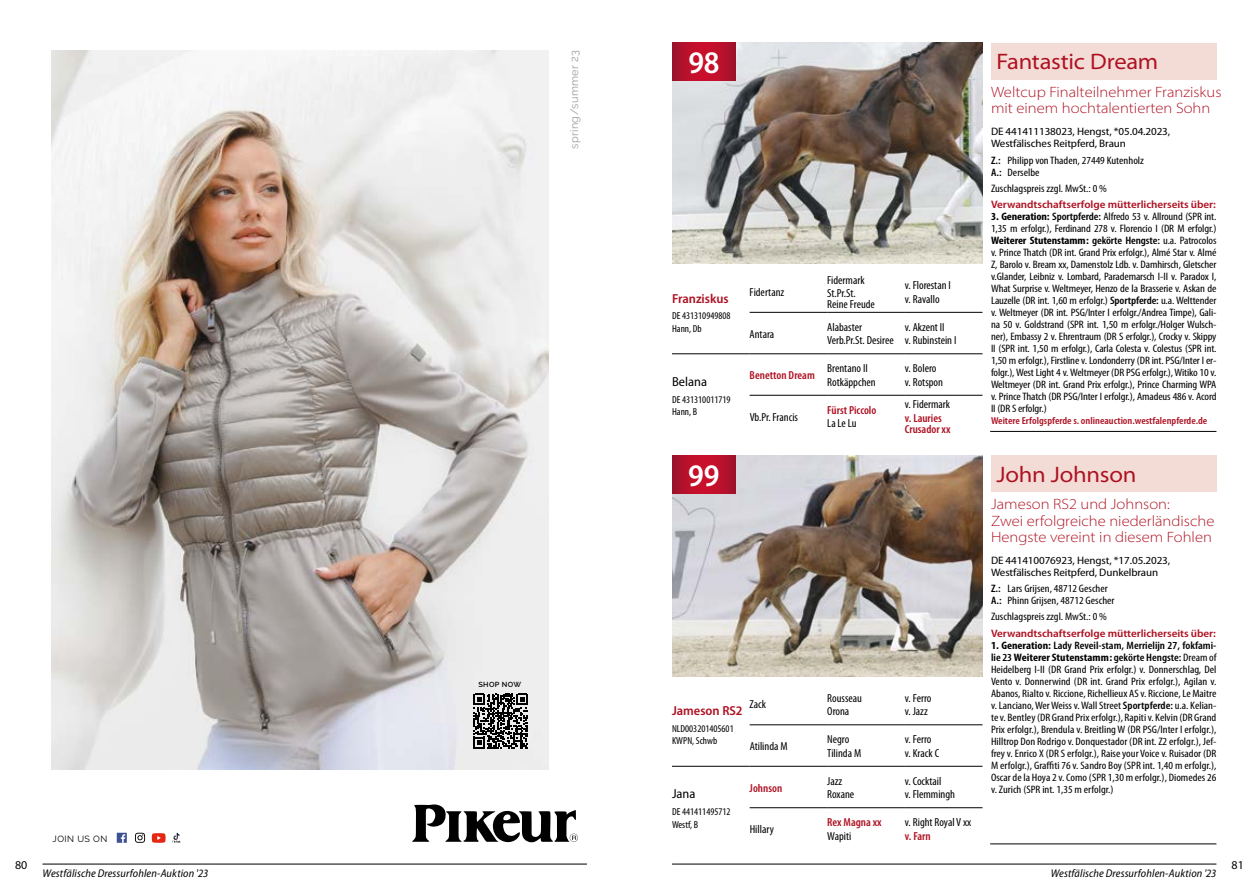
<style>
.page{position:relative;width:1259px;height:893px;background:#fff}
.page>*{position:absolute;margin:0;border:0;box-sizing:border-box;transform-origin:0 0}
.t1{font:600 semi-condensed 31.5px "Myriad Pro";color:#fff}
.t2{font:semi-expanded 22.5px "Myriad Pro";letter-spacing:-.01em;color:#ae1122}
.t3{font:300 semi-expanded 15px/16.5px "Myriad Pro";color:#ae1122}
.t4{font:600 semi-condensed 13.05px "Myriad Pro";color:#ae1122}
.t5{font:semi-condensed 13.05px "Myriad Pro";color:#000}
.t6{font:12px "Myriad Pro";color:#000}
.t7{font:condensed 11.7px/13.4px "Myriad Pro";color:#000}
.t8{font:600 condensed 11.7px/11.2px "Myriad Pro";color:#ae1122}
.t9{font:italic semi-condensed 11.25px "Myriad Pro";letter-spacing:.01em;color:#000}
.t10{font:10.95px "Raleway";letter-spacing:.03em;color:#9d9d9c}
.t11{font:condensed 10.8px/12px "Myriad Pro";color:#000;scale:1.11 1}
.t12{font:semi-condensed 10.8px/12px "Myriad Pro";letter-spacing:-.01em;color:#000;scale:1.11 1}
.t13{font:600 semi-condensed 10.8px "Myriad Pro";letter-spacing:-.005em;color:#ae1122;scale:1.11 1}
.t14{font:condensed 10.2px/12.6px "Myriad Pro";color:#000}
.t15{font:600 condensed 10.2px "Myriad Pro";color:#ae1122;scale:1.11 1}
.t16{font:9px "Raleway";letter-spacing:.05em;color:#000}
.t17{font:600 7.35px "Raleway";letter-spacing:.05em;color:#000}
.s1{font-weight:600}
.s2{font-weight:700}
</style>
<div class="page">
<hr style="left:749px;top:312px;width:78px;height:1px;background:#000">
<hr style="left:827px;top:312px;width:78px;height:1px;background:#000">
<hr style="left:905px;top:312px;width:77px;height:1px;background:#000">
<hr style="left:672px;top:353px;width:77px;height:1px;background:#000">
<hr style="left:749px;top:353px;width:78px;height:1px;background:#000">
<hr style="left:827px;top:353px;width:78px;height:1px;background:#000">
<hr style="left:905px;top:353px;width:77px;height:1px;background:#000">
<hr style="left:749px;top:395px;width:78px;height:1px;background:#000">
<hr style="left:827px;top:395px;width:78px;height:1px;background:#000">
<hr style="left:905px;top:395px;width:77px;height:1px;background:#000">
<div style="left:991px;top:43px;width:225px;height:37px;background:#f3dcd6"></div>
<img style="left:672px;top:43px;width:310px;height:221px">
<hr style="left:990px;top:431px;width:226px;height:1px;background:#000">
<svg style="left:672px;top:43px;width:64px;height:38px;background:#b8102b"></svg>
<hr style="left:749px;top:724px;width:78px;height:1px;background:#000">
<hr style="left:827px;top:724px;width:78px;height:1px;background:#000">
<hr style="left:905px;top:724px;width:77px;height:1px;background:#000">
<hr style="left:672px;top:766px;width:77px;height:1px;background:#000">
<hr style="left:749px;top:766px;width:78px;height:1px;background:#000">
<hr style="left:827px;top:766px;width:78px;height:1px;background:#000">
<hr style="left:905px;top:766px;width:77px;height:1px;background:#000">
<hr style="left:749px;top:807px;width:78px;height:1px;background:#000">
<hr style="left:827px;top:807px;width:78px;height:1px;background:#000">
<hr style="left:905px;top:807px;width:77px;height:1px;background:#000">
<div style="left:991px;top:455px;width:225px;height:37px;background:#f3dcd6"></div>
<img style="left:672px;top:455px;width:310px;height:221px">
<hr style="left:990px;top:844px;width:226px;height:1px;background:#000">
<svg style="left:672px;top:455px;width:64px;height:38px;background:#b8102b"></svg>
<hr style="left:43px;top:864px;width:544px;height:1px;background:#000">
<hr style="left:672px;top:864px;width:544px;height:1px;background:#000">
<svg style="left:412px;top:804px;width:166px;height:38px"></svg>
<svg style="left:117px;top:833px;width:10px;height:10px"></svg>
<svg style="left:121px;top:834px;width:4px;height:9px"></svg>
<svg style="left:135px;top:833px;width:10px;height:10px"></svg>
<svg style="left:172px;top:833px;width:8px;height:9px"></svg>
<svg style="left:152px;top:833px;width:14px;height:10px"></svg>
<img style="left:51px;top:50px;width:498px;height:720px">
<svg style="left:473px;top:694px;width:55px;height:54px;background:#5e5e5e"></svg>
<p class="t6" style="left:15px;top:857px;width:14px">80</p>
<p class="t16" style="left:53px;top:834px;width:56px">JOIN US ON</p>
<p class="t9" style="left:43px;top:866px;width:167px">Westfälische Dressurfohlen-Auktion '23</p>
<p class="t10" style="left:568px;top:149px;width:100px;rotate:-90deg">spring/summer 23</p>
<p class="t17" style="left:478px;top:680px;width:44px">SHOP NOW</p>
<h1 class="t1" style="left:688px;top:43px;width:33px">98</h1>
<p class="t4" style="left:672px;top:290px;width:58px">Franziskus</p>
<p class="t14" style="left:672px;top:310px;width:60px">DE 431310949808<br>Hann, Db</p>
<p class="t5" style="left:672px;top:373px;width:37px">Belana</p>
<p class="t14" style="left:672px;top:393px;width:60px">DE 431310011719<br>Hann, B</p>
<h1 class="t1" style="left:688px;top:456px;width:33px">99</h1>
<p class="t7" style="left:749px;top:285px;width:36px">Fidertanz</p>
<p class="t7" style="left:827px;top:273px;width:39px">Fidermark<br>St.Pr.St.</p>
<p class="t7" style="left:827px;top:298px;width:49px">Reine Freude</p>
<p class="t7" style="left:905px;top:279px;width:47px">v. Florestan I v. Ravallo</p>
<p class="t7" style="left:749px;top:327px;width:26px">Antara</p>
<p class="t7" style="left:827px;top:320px;width:68px">Alabaster<br>Verb.Pr.St. Desiree</p>
<p class="t7" style="left:905px;top:320px;width:53px">v. Akzent II<br>v. Rubinstein I</p>
<p class="t8" style="left:749px;top:369px;width:67px">Benetton Dream</p>
<p class="t7" style="left:827px;top:362px;width:50px">Brentano II<br>Rotkäppchen</p>
<p class="t7" style="left:905px;top:362px;width:40px">v. Bolero v. Rotspon</p>
<p class="t7" style="left:749px;top:410px;width:50px">Vb.Pr. Francis</p>
<p class="t7" style="left:905px;top:398px;width:47px">v. Fidermark</p>
<p class="t8" style="left:905px;top:412px;width:47px">v. Lauries<br>Crusador xx</p>
<p class="t8" style="left:827px;top:404px;width:51px">Fürst Piccolo</p>
<p class="t7" style="left:827px;top:417px;width:31px">La Le Lu</p>
<p class="t7" style="left:749px;top:698px;width:18px">Zack</p>
<p class="t7" style="left:827px;top:691px;width:36px">Rousseau<br>Orona</p>
<p class="t7" style="left:905px;top:691px;width:28px">v. Ferro v. Jazz</p>
<p class="t7" style="left:749px;top:739px;width:39px">Atilinda M</p>
<p class="t7" style="left:827px;top:733px;width:35px">Negro<br>Tilinda M</p>
<p class="t7" style="left:905px;top:733px;width:36px">v. Ferro v. Krack C</p>
<p class="t4" style="left:672px;top:702px;width:72px">Jameson RS2</p>
<p class="t14" style="left:672px;top:722px;width:63px">NLD003201405601<br>KWPN, Schwb</p>
<p class="t5" style="left:672px;top:786px;width:25px">Jana</p>
<p class="t14" style="left:672px;top:805px;width:60px">DE 441411495712<br>Westf, B</p>
<p class="t8" style="left:749px;top:782px;width:34px">Johnson</p>
<p class="t7" style="left:827px;top:774px;width:28px">Jazz<br>Roxane</p>
<p class="t7" style="left:905px;top:774px;width:52px">v. Cocktail<br>v. Flemmingh</p>
<p class="t7" style="left:749px;top:822px;width:26px">Hillary</p>
<p class="t7" style="left:905px;top:816px;width:68px">v. Right Royal V xx</p>
<p class="t8" style="left:905px;top:830px;width:27px">v. Farn</p>
<p class="t8" style="left:827px;top:817px;width:56px">Rex Magna xx</p>
<p class="t7" style="left:827px;top:829px;width:26px">Wapiti</p>
<h2 class="t2" style="left:996px;top:48px;width:163px">Fantastic Dream</h2>
<h3 class="t3" style="left:991px;top:84px;width:232px">Weltcup Finalteilnehmer Franziskus mit einem hochtalentierten Sohn</h3>
<p class="t12" style="left:991px;top:126px;width:163px">DE 441411138023, Hengst, *05.04.2023,<br>Westfälisches Reitpferd, Braun</p>
<p class="t11" style="left:991px;top:154px;width:139px"><span class="s1">Z.:</span> Philipp von Thaden, 27449 Kutenholz<br><span class="s1">A.:</span> Derselbe</p>
<p class="t11" style="left:991px;top:182px;width:106px">Zuschlagspreis zzgl. MwSt.: 0 %</p>
<p class="t13" style="left:991px;top:198px;width:204px">Verwandtschaftserfolge mütterlicherseits über:</p>
<p class="t11" style="left:991px;top:210px;width:205px;text-align:justify"><span class="s2">3. Generation:</span> <span class="s1">Sportpferde:</span> Alfredo 53 v. Allround (SPR int.<br>1,35 m erfolgr.), Ferdinand 278 v. Florencio I (DR M erfolgr.)<br><span class="s2">Weiterer Stutenstamm:</span> <span class="s1">gekörte Hengste:</span> u.a. Patrocolos v. Prince Thatch (DR int. Grand Prix erfolgr.), Almé Star v. Almé Z, Barolo v. Bream xx, Damenstolz Ldb. v. Damhirsch, Gletscher v.Glander, Leibniz v. Lombard, Parademarsch I-II v. Paradox I, What Surprise v. Weltmeyer, Henzo de la Brasserie v. Askan de Lauzelle (DR int. 1,60 m erfolgr.) <span class="s1">Sportpferde:</span> u.a. Welttender v. Weltmeyer (DR int. PSG/Inter I erfolgr./Andrea Timpe), Gali&shy;na 50 v. Goldstrand (SPR int. 1,50 m erfolgr./Holger Wulsch&shy;ner), Embassy 2 v. Ehrentraum (DR S erfolgr.), Crocky v. Skippy II (SPR int. 1,50 m erfolgr.), Carla Colesta v. Colestus (SPR int.<br>1,50 m erfolgr.), Firstline v. Londonderry (DR int. PSG/Inter I er&shy;folgr.), West Light 4 v. Weltmeyer (DR PSG erfolgr.), Witiko 10 v.<br>Weltmeyer (DR int. Grand Prix erfolgr.), Prince Charming WPA v. Prince Thatch (DR PSG/Inter I erfolgr.), Amadeus 486 v. Acord II (DR S erfolgr.)</p>
<p class="t15" style="left:991px;top:414px;width:196px">Weitere Erfolgspferde s. onlineauction.westfalenpferde.de</p>
<h2 class="t2" style="left:996px;top:460px;width:141px">John Johnson</h2>
<h3 class="t3" style="left:991px;top:496px;width:225px">Jameson RS2 und Johnson:<br>Zwei erfolgreiche niederländische<br>Hengste vereint in diesem Fohlen</h3>
<p class="t12" style="left:991px;top:554px;width:163px">DE 441410076923, Hengst, *17.05.2023,<br>Westfälisches Reitpferd, Dunkelbraun</p>
<p class="t11" style="left:991px;top:582px;width:113px"><span class="s1">Z.:</span> Lars Grijsen, 48712 Gescher<br><span class="s1">A.:</span> Phinn Grijsen, 48712 Gescher</p>
<p class="t11" style="left:991px;top:611px;width:106px">Zuschlagspreis zzgl. MwSt.: 0 %</p>
<p class="t13" style="left:991px;top:626px;width:204px">Verwandtschaftserfolge mütterlicherseits über:</p>
<p class="t11" style="left:991px;top:639px;width:205px;text-align:justify"><span class="s2">1. Generation:</span> <span class="s1">Lady Reveil-stam, Merrielijn 27, fokfami&shy;lie 23</span> <span class="s2">Weiterer Stutenstamm:</span> <span class="s1">gekörte Hengste:</span> Dream of Heidelberg I-II (DR Grand Prix erfolgr.) v. Donnerschlag, Del Vento v. Donnerwind (DR int. Grand Prix erfolgr.), Agilan v.<br>Abanos, Rialto v. Riccione, Richellieux AS v. Riccione, Le Maitre v. Lanciano, Wer Weiss v. Wall Street <span class="s1">Sportpferde:</span> u.a. Kelian&shy;te v. Bentley (DR Grand Prix erfolgr.), Rapiti v. Kelvin (DR Grand Prix erfolgr.), Brendula v. Breitling W (DR PSG/Inter I erfolgr.), Hilltrop Don Rodrigo v. Donquestador (DR int. Z2 erfolgr.), Jef&shy;frey v. Enrico X (DR S erfolgr.), Raise your Voice v. Ruisador (DR M erfolgr.), Graffiti 76 v. Sandro Boy (SPR int. 1,40 m erfolgr.), Oscar de la Hoya 2 v. Como (SPR 1,30 m erfolgr.), Diomedes 26 v. Zurich (SPR int. 1,35 m erfolgr.)</p>
<p class="t9" style="left:1050px;top:866px;width:167px">Westfälische Dressurfohlen-Auktion '23</p>
<p class="t6" style="left:1231px;top:857px;width:14px">81</p>
</div>
